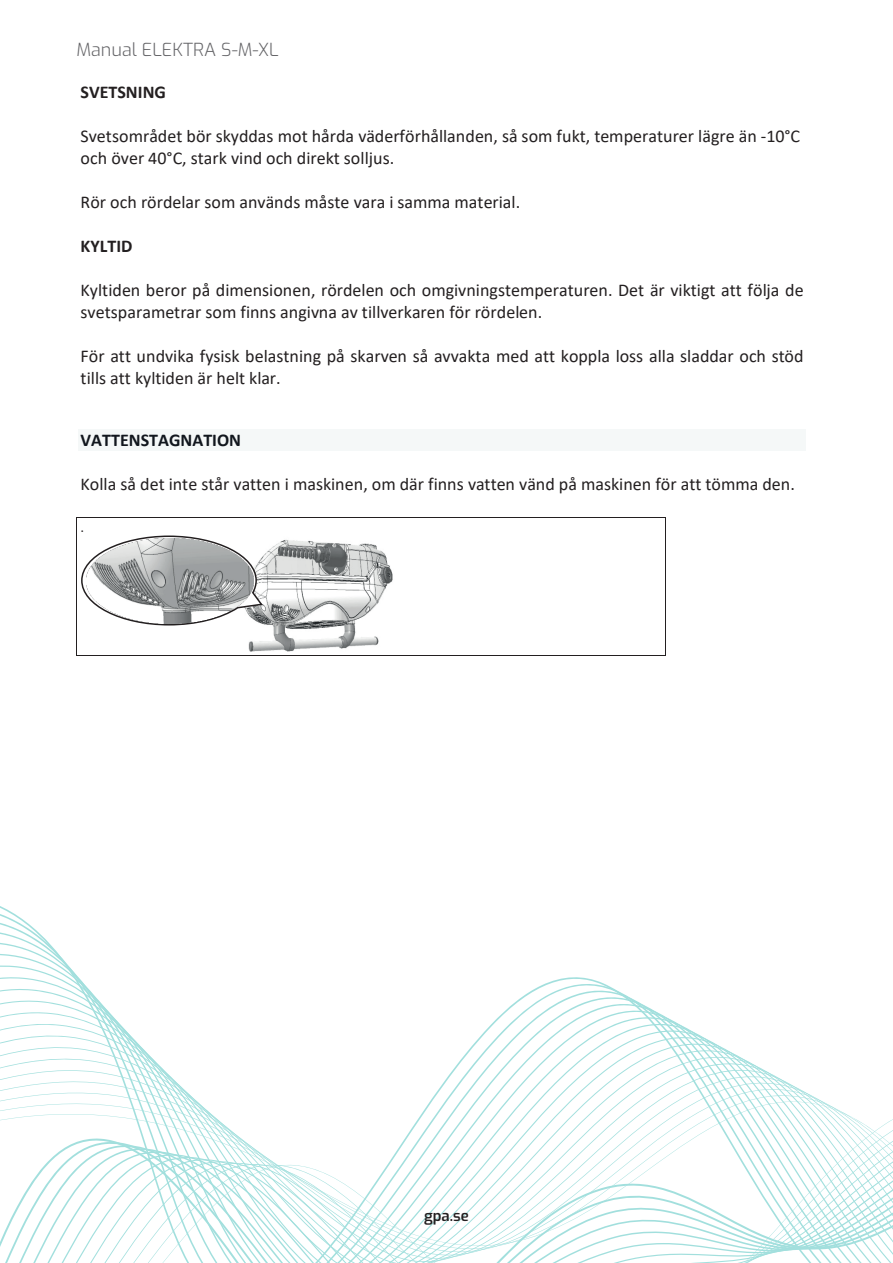
<style>
.page{position:relative;width:893px;height:1263px;background:#fff}
.page>*{position:absolute;margin:0;border:0;box-sizing:border-box;transform-origin:0 0}
.t1{font:18px/21.9px "Calibri";color:#231f20}
.t2{font:300 18px "Exo";color:#636366}
.t3{font:700 18px "Calibri";letter-spacing:.005em;color:#12171e}
.t4{font:700 18px "Calibri";color:#231f20}
.t5{font:600 15px "Exo";color:#231f20}
.t6{font:15px "Times New Roman";color:#231f20}
</style>
<div class="page">
<svg style="left:0;top:906px;width:893px;height:357px"></svg>
<div style="left:78px;top:429px;width:728px;height:22px;background:#f5f8f8"></div>
<hr style="left:77px;top:517px;width:588px;height:1px;background:#231f20">
<hr style="left:76px;top:518px;width:1px;height:137px;background:#231f20">
<hr style="left:77px;top:655px;width:588px;height:1px;background:#231f20">
<hr style="left:665px;top:518px;width:1px;height:137px;background:#231f20">
<img style="left:248px;top:540px;width:145px;height:112px">
<svg style="left:81px;top:535px;width:183px;height:91px"></svg>
<img style="left:86px;top:538px;width:167px;height:85px">
<p class="t2" style="left:77px;top:37px;width:204px">Manual ELEKTRA S-M-XL</p>
<p class="t4" style="left:81px;top:80px;width:87px">SVETSNING</p>
<p class="t1" style="left:81px;top:125px;width:721px">Svetsområdet bör skyddas mot hårda väderförhållanden, så som fukt, temperaturer lägre än -10°C och över 40°C, stark vind och direkt solljus.</p>
<p class="t1" style="left:81px;top:191px;width:441px">Rör och rördelar som används måste vara i samma material.</p>
<p class="t4" style="left:81px;top:233px;width:54px">KYLTID</p>
<p class="t1" style="left:81px;top:279px;width:725px">Kyltiden beror på dimensionen, rördelen och omgivningstemperaturen. Det är viktigt att följa de svetsparametrar som finns angivna av tillverkaren för rördelen.</p>
<p class="t1" style="left:81px;top:344px;width:724px">För att undvika fysisk belastning på skarven så avvakta med att koppla loss alla sladdar och stöd tills att kyltiden är helt klar.</p>
<p class="t3" style="left:81px;top:428px;width:162px">VATTENSTAGNATION</p>
<p class="t1" style="left:81px;top:473px;width:716px">Kolla så det inte står vatten i maskinen, om där finns vatten vänd på maskinen för att tömma den.</p>
<p class="t6" style="left:81px;top:516px;width:5px">.</p>
<p class="t5" style="left:424px;top:1205px;width:46px">gpa.se</p>
</div>
